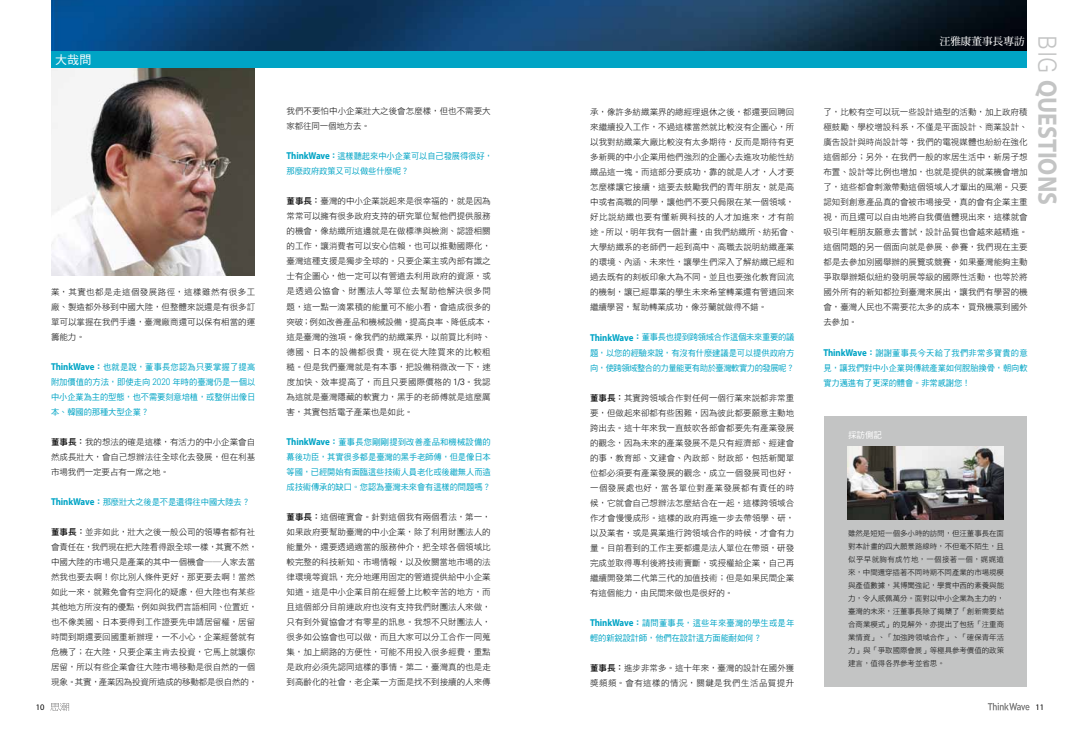
<style>
.page{position:relative;width:1078px;height:738px;background:#fff}
.page>*{position:absolute;margin:0;border:0;box-sizing:border-box;transform-origin:0 0}
.t1{font:700 26.7px "Myriad Pro";color:#c3c4c4;scale:.89 1}
.t2{font:12px "DF Hei Std W5";color:#fff}
.t3{font:10.6px "DF Ming Std W7";color:#fff}
.t4{font:8.5px/15px "DF Hei Std W3";color:#000;text-align:justify}
.t5{font:8.5px/15px "DF Hei Std W5";letter-spacing:-.01em;color:#00a4c5;text-align:justify}
.t6{font:8.5px/15px "DF Hei Std W3";letter-spacing:.05em;color:#000}
.t7{font:8.5px "Myriad Pro";color:#000}
.t8{font:8.5px "DF Hei Std W5";color:#fff}
.t9{font:7.5px/13px "DF Hei Std W3";letter-spacing:-.01em;color:#000;text-align:justify}
.s1{font-family:"Myriad Pro";font-weight:700;font-size:10px}
.s2{font-family:"DF Hei Std W9"}
.s3{font-family:"Univers LT Std";font-weight:300;font-size:9.4px}
.s4{font-family:"DF Hei Std W7"}
.s5{font-family:"Univers LT Std";font-weight:300;font-size:9.1px}
.s6{font-family:"Univers LT Std";font-weight:300;font-size:24.9px}
</style>
<div class="page">
<svg style="left:987px;top:703px;width:42px;height:6px"></svg>
<svg style="left:50px;top:703px;width:19px;height:7px"></svg>
<img style="left:51px;top:0;width:975px;height:51px">
<div style="left:824px;top:416px;width:202px;height:270px;background:#c3c4c4"></div>
<img style="left:847px;top:446px;width:156px;height:72px">
<div style="left:51px;top:51px;width:975px;height:16px;background:#00a4c5"></div>
<img style="left:51px;top:68px;width:203px;height:207px">
<h2 class="t2" style="left:55px;top:53px;width:38px">大哉問</h2>
<p class="t4" style="left:51px;top:284px;width:206px">業，其實也都是走這個發展路徑，這樣雖然有很多工廠、製造都外移到中國大陸，但整體來說還是有很多訂單可以掌握在我們手邊，臺灣廠商還可以保有相當的運籌能力。</p>
<p class="t5" style="left:51px;top:359px;width:206px"><span class="s1">ThinkWave</span><span class="s2">：</span>也就是說，董事長您認為只要掌握了提高附加價值的方法，即使走向 <span class="s3">2020</span> 年時的臺灣仍是一個以中小企業為主的型態，也不需要刻意培植，或整併出像日本、韓國的那種大型企業？</p>
<p class="t4" style="left:51px;top:434px;width:206px"><span class="s4">董事長：</span>我的想法的確是這樣，有活力的中小企業會自然成長壯大，會自己想辦法往全球化去發展，但在利基市場我們一定要占有一席之地。</p>
<p class="t5" style="left:51px;top:494px;width:200px"><span class="s1">ThinkWave</span><span class="s2">：</span>那麼壯大之後是不是還得往中國大陸去？</p>
<p class="t4" style="left:51px;top:524px;width:208px;text-align:left"><span class="s4">董事長：</span>並非如此，壯大之後一般公司的領導者都有社會責任在，我們現在把大陸看得跟全球一樣，其實不然，中國大陸的市場只是產業的其中一個機會──人家去當然我也要去啊！你比別人條件更好，那更要去啊！當然如此一來，就難免會有空洞化的疑慮，但大陸也有某些其他地方所沒有的優點，例如與我們言語相同、位置近，也不像美國、日本要得到工作證要先申請居留權，居留時間到期還要回國重新辦理，一不小心，企業經營就有危機了；在大陸，只要企業主肯去投資，它馬上就讓你居留，所以有些企業會往大陸市場移動是很自然的一個現象。其實，產業因為投資所造成的移動都是很自然的，</p>
<p class="t4" style="left:286px;top:103px;width:206px">我們不要怕中小企業壯大之後會怎麼樣，但也不需要大家都往同一個地方去。</p>
<p class="t5" style="left:286px;top:148px;width:208px"><span class="s1">ThinkWave</span><span class="s2">：</span>這樣聽起來中小企業可以自己發展得很好，那麼政府政策又可以做些什麼呢？</p>
<p class="t4" style="left:286px;top:193px;width:208px;text-align:left"><span class="s4">董事長：</span>臺灣的中小企業說起來是很幸福的，就是因為常常可以擁有很多政府支持的研究單位幫他們提供服務的機會，像紡織所這邊就是在做標準與檢測、認證相關的工作，讓消費者可以安心信賴，也可以推動國際化，臺灣這種支援是獨步全球的。只要企業主或內部有識之士有企圖心，他一定可以有管道去利用政府的資源，或是透過公協會、財團法人等單位去幫助他解決很多問題，這一點一滴累積的能量可不能小看，會造成很多的突破；例如改善產品和機械設備，提高良率、降低成本，這是臺灣的強項。像我們的紡織業界，以前買比利時、德國、日本的設備都很貴，現在從大陸買來的比較粗糙。但是我們臺灣就是有本事，把設備稍微改一下，速度加快、效率提高了，而且只要國際價格的 <span class="s5">1/3</span>。我認為這就是臺灣隱藏的軟實力，黑手的老師傅就是這麼厲害，其實包括電子產業也是如此。</p>
<p class="t5" style="left:286px;top:433px;width:206px"><span class="s1">ThinkWave</span><span class="s2">：</span>董事長您剛剛提到改善產品和機械設備的幕後功臣，其實很多都是臺灣的黑手老師傅，但是像日本等國，已經開始有面臨這些技術人員老化或後繼無人而造成技術傳承的缺口。您認為臺灣未來會有這樣的問題嗎？</p>
<p class="t4" style="left:286px;top:508px;width:206px"><span class="s4">董事長：</span>這個確實會。針對這個我有兩個看法，第一，如果政府要幫助臺灣的中小企業，除了利用財團法人的能量外，還要透過適當的服務仲介，把全球各個領域比較完整的科技新知、市場情報，以及攸關當地市場的法律環境等資訊，充分地運用固定的管道提供給中小企業知道。這是中小企業目前在經營上比較辛苦的地方，而且這個部分目前連政府也沒有支持我們財團法人來做，只有到外貿協會才有零星的訊息。我想不只財團法人，很多如公協會也可以做，而且大家可以分工合作一同蒐集，加上網路的方便性，可能不用投入很多經費，重點是政府必須先認同這樣的事情。第二，臺灣真的也是走到高齡化的社會，老企業一方面是找不到接續的人來傳</p>
<p class="t4" style="left:590px;top:104px;width:208px;text-align:left">承，像許多紡織業界的總經理退休之後，都還要回聘回來繼續投入工作，不過這樣當然就比較沒有企圖心，所以我對紡織業大廠比較沒有太多期待，反而是期待有更多新興的中小企業用他們強烈的企圖心去進攻功能性紡織品這一塊。而這部分要成功，靠的就是人才，人才要怎麼樣讓它接續，這要去鼓勵我們的青年朋友，就是高中或者高職的同學，讓他們不要只侷限在某一個領域，好比說紡織也要有懂新興科技的人才加進來，才有前途。所以，明年我有一個計畫，由我們紡織所、紡拓會、大學紡織系的老師們一起到高中、高職去說明紡織產業的環境、內涵、未來性，讓學生們深入了解紡織已經和過去既有的刻板印象大為不同。並且也要強化教育回流的機制，讓已經畢業的學生未來希望轉業還有管道回來繼續學習，幫助轉業成功，像芬蘭就做得不錯。</p>
<p class="t5" style="left:590px;top:329px;width:206px"><span class="s1">ThinkWave</span><span class="s2">：</span>董事長也提到跨領域合作這個未來重要的議題，以您的經驗來說，有沒有什麼建議是可以提供政府方向，使跨領域整合的力量能更有助於臺灣軟實力的發展呢？</p>
<p class="t4" style="left:590px;top:389px;width:206px"><span class="s4">董事長：</span>其實跨領域合作對任何一個行業來說都非常重要，但做起來卻都有些困難，因為彼此都要願意主動地跨出去。這十年來我一直鼓吹各部會都要先有產業發展的觀念，因為未來的產業發展不是只有經濟部、經建會的事，教育部、文建會、內政部、財政部，包括新聞單位都必須要有產業發展的觀念，成立一個發展司也好，一個發展處也好，當各單位對產業發展都有責任的時候，它就會自己想辦法怎麼結合在一起，這樣跨領域合作才會慢慢成形。這樣的政府再進一步去帶領學、研，以及業者，或是異業進行跨領域合作的時候，才會有力量。目前看到的工作主要都還是法人單位在帶頭，研發完成並取得專利後將技術賣斷，或授權給企業，自己再繼續開發第二代第三代的加值技術；但是如果民間企業有這個能力，由民間來做也是很好的。</p>
<p class="t5" style="left:590px;top:614px;width:206px"><span class="s1">ThinkWave</span><span class="s2">：</span>請問董事長，這些年來臺灣的學生或是年輕的新銳設計師，他們在設計這方面能耐如何？</p>
<p class="t6" style="left:590px;top:659px;width:206px"><span class="s4">董事長：</span>進步非常多。這十年來，臺灣的設計在國外獲獎頻頻。會有這樣的情況，關鍵是我們生活品質提升</p>
<p class="t3" style="left:939px;top:35px;width:87px">汪雅康董事長專訪</p>
<h1 class="t1" style="left:1064px;top:35px;width:192px;rotate:90deg"><span class="s6">BIG</span> QUESTIONS</h1>
<p class="t4" style="left:823px;top:104px;width:206px">了，比較有空可以玩一些設計造型的活動，加上政府積極鼓勵、學校增設科系，不僅是平面設計、商業設計、廣告設計與時尚設計等，我們的電視媒體也紛紛在強化這個部分；另外，在我們一般的家居生活中，新房子想布置、設計等比例也增加，也就是提供的就業機會增加了，這些都會刺激帶動這個領域人才輩出的風潮。只要認知到創意產品真的會被市場接受，真的會有企業主重視，而且還可以自由地將自我價值體現出來，這樣就會吸引年輕朋友願意去嘗試，設計品質也會越來越精進。這個問題的另一個面向就是參展、參賽，我們現在主要都是去參加別國舉辦的展覽或競賽，如果臺灣能夠主動爭取舉辦類似紐約發明展等級的國際性活動，也等於將國外所有的新知都拉到臺灣來展出，讓我們有學習的機會，臺灣人民也不需要花太多的成本，買飛機票到國外去參加。</p>
<p class="t5" style="left:823px;top:344px;width:206px"><span class="s1">ThinkWave</span><span class="s2">：</span>謝謝董事長今天給了我們非常多寶貴的意見，讓我們對中小企業與傳統產業如何脫胎換骨，朝向軟實力邁進有了更深的體會。非常感謝您！</p>
<p class="t8" style="left:848px;top:430px;width:35px">採訪側記</p>
<p class="t9" style="left:847px;top:526px;width:157px">雖然是短短一個多小時的訪問，但汪董事長在面對本計畫的四大願景路線時，不但毫不陌生，且似乎早就胸有成竹地，一個接著一個，娓娓道來，中間還穿插著不同時期不同產業的市場規模與產值數據，其博聞強記，學貫中西的素養與能力，令人感佩萬分。面對以中小企業為主力的，臺灣的未來，汪董事長除了揭櫫了「創新需要結合商業模式」的見解外，亦提出了包括「注重商業情資」、「加強跨領域合作」、「確保青年活力」與「爭取國際會展」等極具參考價值的政策建言，值得各界參考並省思。</p>
<p class="t7" style="left:36px;top:701px;width:10px">10</p>
<p class="t7" style="left:1035px;top:701px;width:10px">11</p>
</div>
